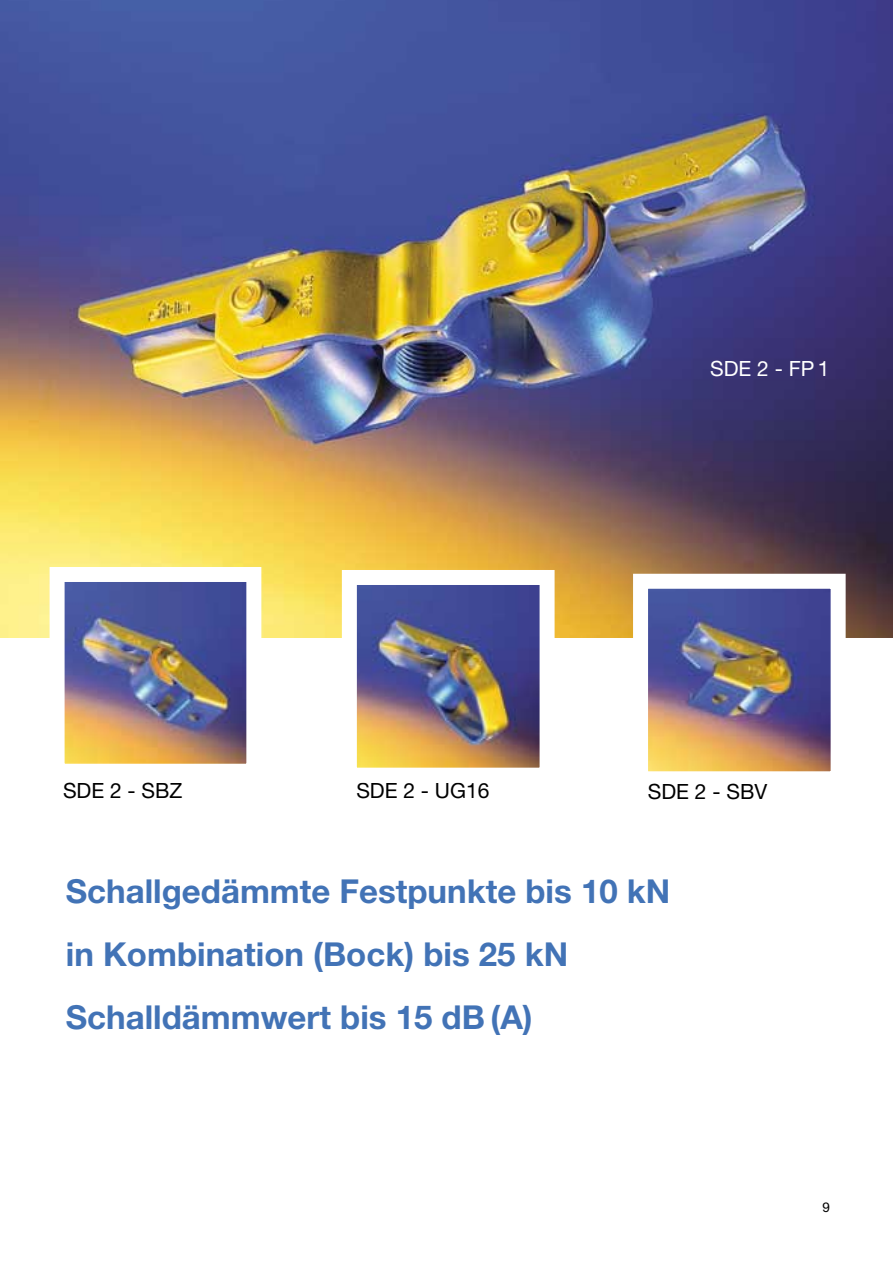
<style>
.page{position:relative;width:893px;height:1262px;background:#fff}
.page>*{position:absolute;margin:0;border:0;box-sizing:border-box;transform-origin:0 0}
.t1{font:700 33px/63px "Helvetica Neue";color:#4273b6}
.t2{font:21px "Helvetica Neue";color:#000}
.t3{font:21px "Helvetica Neue";color:#fff}
.t4{font:13.5px "Helvetica Neue";color:#000}
</style>
<div class="page">
<img style="left:0;top:0;width:892px;height:637px">
<img style="left:649px;top:590px;width:180px;height:180px">
<div style="left:633px;top:574px;width:212px;height:212px;border:15px solid #fff"></div>
<img style="left:66px;top:583px;width:179px;height:179px">
<div style="left:50px;top:567px;width:211px;height:211px;border:15px solid #fff"></div>
<img style="left:358px;top:586px;width:180px;height:180px">
<div style="left:342px;top:570px;width:212px;height:212px;border:15px solid #fff"></div>
<p class="t3" style="left:710px;top:361px;width:121px">SDE 2 - FP 1</p>
<p class="t2" style="left:63px;top:783px;width:121px">SDE 2 - SBZ</p>
<p class="t2" style="left:356px;top:783px;width:135px">SDE 2 - UG16</p>
<p class="t2" style="left:648px;top:784px;width:121px">SDE 2 - SBV</p>
<p class="t1" style="left:66px;top:863px;width:606px">Schallgedämmte Festpunkte bis 10 kN in Kombination (Bock) bis 25 kN<br>Schalldämmwert bis 15 dB (A)</p>
<p class="t4" style="left:822px;top:1202px;width:9px">9</p>
</div>
